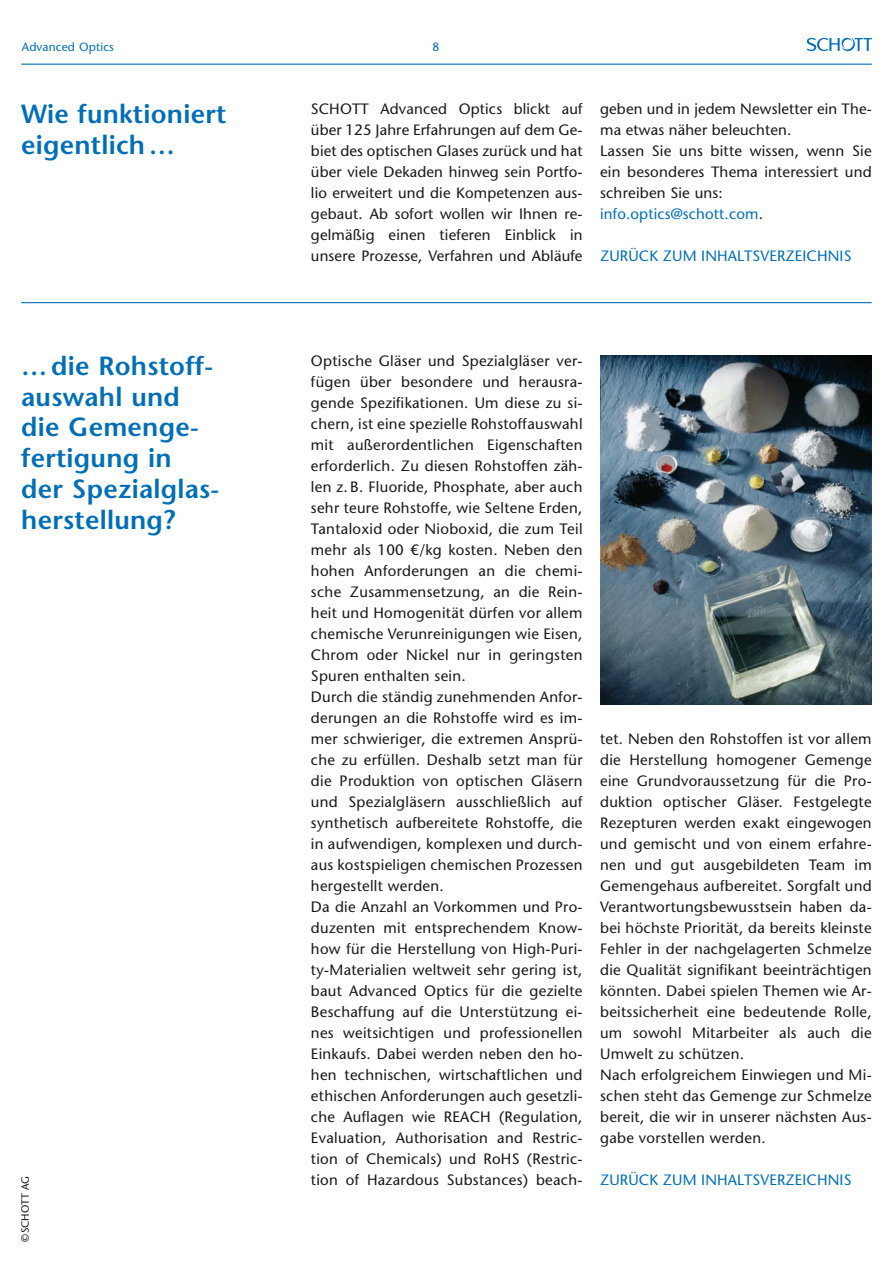
<style>
.page{position:relative;width:893px;height:1263px;background:#fff}
.page>*{position:absolute;margin:0;border:0;box-sizing:border-box;transform-origin:0 0}
.t1{font:600 26.25px/30.8px "Stone Sans Std";letter-spacing:.01em;color:#006fb7}
.t2{font:500 15px/21px "Stone Sans Std";letter-spacing:.02em;color:#1a171c}
.t3{font:500 15px "Stone Sans Std";letter-spacing:.01em;color:#006fb7}
.t4{font:500 12px "Stone Sans Std";letter-spacing:.01em;color:#006fb7}
.t5{font:500 10.5px "Stone Sans Std";color:#1a171c}
.s1{color:#006fb7}
</style>
<div class="page">
<svg style="left:807px;top:37px;width:65px;height:14px"></svg>
<hr style="left:21px;top:64px;width:851px;height:1px;background:#006fb7">
<img style="left:600px;top:355px;width:272px;height:350px">
<hr style="left:21px;top:302px;width:851px;height:1px;background:#006fb7">
<p class="t4" style="left:22px;top:40px;width:94px">Advanced Optics</p>
<p class="t4" style="left:432px;top:40px;width:8px">8</p>
<h1 class="t1" style="left:21px;top:98px;width:207px">Wie funktioniert eigentlich…</h1>
<p class="t2" style="left:311px;top:98px;width:273px;text-align:justify">SCHOTT Advanced Optics blickt auf über 125 Jahre Erfahrungen auf dem Ge&shy;biet des optischen Glases zurück und hat über viele Dekaden hinweg sein Portfo&shy;lio erweitert und die Kompetenzen aus&shy;gebaut. Ab sofort wollen wir Ihnen re&shy;gelmäßig einen tieferen Einblick in unsere Prozesse, Verfahren und Abläufe</p>
<p class="t2" style="left:600px;top:98px;width:273px">geben und in jedem Newsletter ein The&shy;ma etwas näher beleuchten.<br>Lassen Sie uns bitte wissen, wenn Sie ein besonderes Thema interessiert und schreiben Sie uns: <span class="s1">info.optics@schott.com</span>.</p>
<p class="t3" style="left:600px;top:247px;width:253px">ZURÜCK ZUM INHALTSVERZEICHNIS</p>
<h1 class="t1" style="left:21px;top:350px;width:200px">…die Rohstoff&shy;auswahl und die Gemenge&shy;fertigung in der Spezialglas&shy;herstellung?</h1>
<p class="t5" style="left:19px;top:1242px;width:67px;rotate:-90deg">©SCHOTT AG</p>
<p class="t2" style="left:311px;top:350px;width:273px">Optische Gläser und Spezialgläser ver&shy;fügen über besondere und herausra&shy;gende Spezifikationen. Um diese zu si&shy;chern, ist eine spezielle Rohstoffauswahl mit außerordentlichen Eigenschaften erforderlich. Zu diesen Rohstoffen zäh&shy;len z. B. Fluoride, Phosphate, aber auch sehr teure Rohstoffe, wie Seltene Erden, Tantaloxid oder Nioboxid, die zum Teil mehr als 100 €/kg kosten. Neben den hohen Anforderungen an die chemi&shy;sche Zusammensetzung, an die Rein&shy;heit und Homogenität dürfen vor allem chemische Verunreinigungen wie Eisen, Chrom oder Nickel nur in geringsten Spuren enthalten sein.<br>Durch die ständig zunehmenden Anfor&shy;derungen an die Rohstoffe wird es im&shy;mer schwieriger, die extremen Ansprü&shy;che zu erfüllen. Deshalb setzt man für die Produktion von optischen Gläsern und Spezialgläsern ausschließlich auf synthetisch aufbereitete Rohstoffe, die in aufwendigen, komplexen und durch&shy;aus kostspieligen chemischen Prozessen hergestellt werden.<br>Da die Anzahl an Vorkommen und Pro&shy;duzenten mit entsprechendem Know&shy;how für die Herstellung von High-Puri&shy;ty-Materialien weltweit sehr gering ist, baut Advanced Optics für die gezielte Beschaffung auf die Unterstützung ei&shy;nes weitsichtigen und professionellen Einkaufs. Dabei werden neben den ho&shy;hen technischen, wirtschaftlichen und ethischen Anforderungen auch gesetzli&shy;che Auflagen wie REACH (Regulation, Evaluation, Authorisation and Restric&shy;tion of Chemicals) und RoHS (Restric&shy;tion of Hazardous Substances) beach-</p>
<p class="t2" style="left:600px;top:728px;width:273px">tet. Neben den Rohstoffen ist vor allem die Herstellung homogener Gemenge eine Grundvoraussetzung für die Pro&shy;duktion optischer Gläser. Festgelegte Rezepturen werden exakt eingewogen und gemischt und von einem erfahre&shy;nen und gut ausgebildeten Team im Gemengehaus aufbereitet. Sorgfalt und Verantwortungsbewusstsein haben da&shy;bei höchste Priorität, da bereits kleinste Fehler in der nachgelagerten Schmelze die Qualität signifikant beeinträchtigen könnten. Dabei spielen Themen wie Ar&shy;beitssicherheit eine bedeutende Rolle, um sowohl Mitarbeiter als auch die Umwelt zu schützen.<br>Nach erfolgreichem Einwiegen und Mi&shy;schen steht das Gemenge zur Schmelze bereit, die wir in unserer nächsten Aus&shy;gabe vorstellen werden.</p>
<p class="t3" style="left:600px;top:1171px;width:253px">ZURÜCK ZUM INHALTSVERZEICHNIS</p>
</div>
